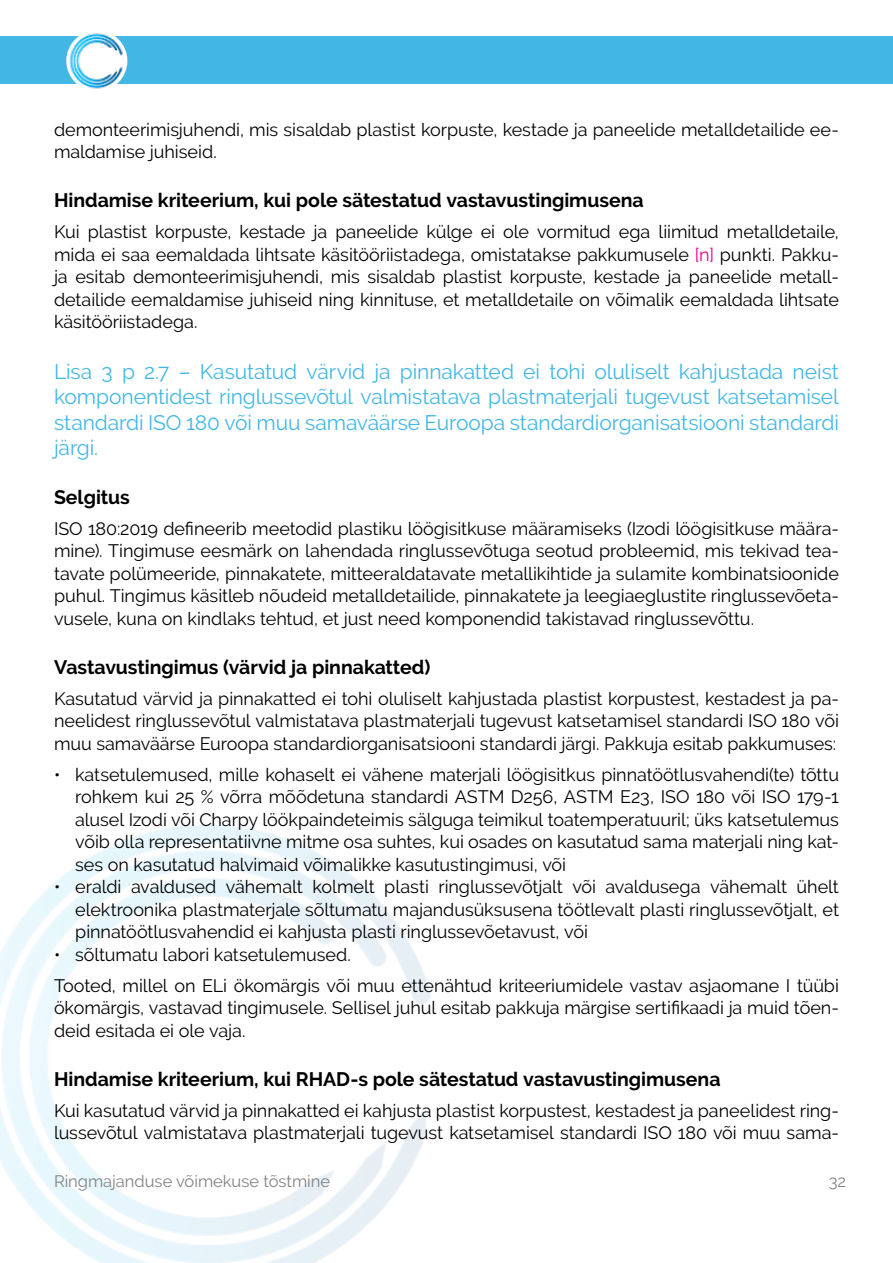
<style>
.page{position:relative;width:893px;height:1263px;background:#fff}
.page>*{position:absolute;margin:0;border:0;box-sizing:border-box;transform-origin:0 0}
.t1{font:21px/25.2px "Raleway";letter-spacing:-.005em;color:#42b7e6;text-align:justify}
.t2{font:700 19.5px "Raleway";letter-spacing:-.005em;color:#000}
.t3{font:18px/22.5px "Raleway";letter-spacing:-.005em;color:#000}
.t4{font:16.5px "Raleway";color:#808285}
.s1{color:#ec008c}
</style>
<div class="page">
<div style="left:0;top:36px;width:893px;height:48px;background:#42b7e6"></div>
<img style="left:66px;top:33px;width:62px;height:56px">
<img style="left:0;top:825px;width:431px;height:438px">
<p class="t3" style="left:54px;top:118px;width:786px">demonteerimisjuhendi, mis sisaldab plastist korpuste, kestade ja paneelide metalldetailide ee&shy;maldamise juhiseid.</p>
<p class="t2" style="left:54px;top:189px;width:591px">Hindamise kriteerium, kui pole sätestatud vastavustingimusena</p>
<p class="t3" style="left:54px;top:221px;width:787px">Kui plastist korpuste, kestade ja paneelide külge ei ole vormitud ega liimitud metalldetaile, mida ei saa eemaldada lihtsate käsitööriistadega, omistatakse pakkumusele <span class="s1">[n]</span> punkti. Pakku&shy;ja esitab demonteerimisjuhendi, mis sisaldab plastist korpuste, kestade ja paneelide metall&shy;detailide eemaldamise juhiseid ning kinnituse, et metalldetaile on võimalik eemaldada lihtsate käsitööriistadega.</p>
<p class="t1" style="left:54px;top:359px;width:786px">Lisa 3 p 2.7 – Kasutatud värvid ja pinnakatted ei tohi oluliselt kahjustada neist komponentidest ringlussevõtul valmistatava plastmaterjali tugevust katsetamisel standardi ISO 180 või muu samaväärse Euroopa standardiorganisatsiooni standardi järgi.</p>
<p class="t2" style="left:54px;top:486px;width:77px">Selgitus</p>
<p class="t3" style="left:54px;top:517px;width:786px;text-align:justify">ISO 180:2019 defineerib meetodid plastiku löögisitkuse määramiseks (Izodi löögisitkuse määra&shy;mine). Tingimuse eesmärk on lahendada ringlussevõtuga seotud probleemid, mis tekivad tea&shy;tavate polümeeride, pinnakatete, mitteeraldatavate metallikihtide ja sulamite kombinatsioonide puhul. Tingimus käsitleb nõudeid metalldetailide, pinnakatete ja leegiaeglustite ringlussevõeta&shy;vusele, kuna on kindlaks tehtud, et just need komponendid takistavad ringlussevõttu.</p>
<p class="t2" style="left:54px;top:656px;width:378px">Vastavustingimus (värvid ja pinnakatted)</p>
<p class="t3" style="left:54px;top:687px;width:786px;text-align:justify">Kasutatud värvid ja pinnakatted ei tohi oluliselt kahjustada plastist korpustest, kestadest ja pa&shy;neelidest ringlussevõtul valmistatava plastmaterjali tugevust katsetamisel standardi ISO 180 või muu samaväärse Euroopa standardiorganisatsiooni standardi järgi. Pakkuja esitab pakkumuses:</p>
<p class="t3" style="left:75px;top:763px;width:765px;text-align:justify;text-indent:-21px">• katsetulemused, mille kohaselt ei vähene materjali löögisitkus pinnatöötlusvahendi(te) tõttu rohkem kui 25 % võrra mõõdetuna standardi ASTM D256, ASTM E23, ISO 180 või ISO 179-1 alusel Izodi või Charpy löökpaindeteimis sälguga teimikul toatemperatuuril; üks katsetulemus võib olla representatiivne mitme osa suhtes, kui osades on kasutatud sama materjali ning kat&shy;ses on kasutatud halvimaid võimalikke kasutustingimusi, või</p>
<p class="t3" style="left:75px;top:875px;width:765px;text-align:justify;text-indent:-21px">• eraldi avaldused vähemalt kolmelt plasti ringlussevõtjalt või avaldusega vähemalt ühelt elektroonika plastmaterjale sõltumatu majandusüksusena töötlevalt plasti ringlussevõtjalt, et pinnatöötlusvahendid ei kahjusta plasti ringlussevõetavust, või</p>
<p class="t3" style="left:54px;top:939px;width:786px;line-height:31px">• sõltumatu labori katsetulemused.<br>Tooted, millel on ELi ökomärgis või muu ettenähtud kriteeriumidele vastav asjaomane I tüübi</p>
<p class="t3" style="left:54px;top:996px;width:786px">ökomärgis, vastavad tingimusele. Sellisel juhul esitab pakkuja märgise sertifikaadi ja muid tõen&shy;deid esitada ei ole vaja.</p>
<p class="t2" style="left:54px;top:1067px;width:668px">Hindamise kriteerium, kui RHAD-s pole sätestatud vastavustingimusena</p>
<p class="t3" style="left:54px;top:1099px;width:786px">Kui kasutatud värvid ja pinnakatted ei kahjusta plastist korpustest, kestadest ja paneelidest ring&shy;lussevõtul valmistatava plastmaterjali tugevust katsetamisel standardi ISO 180 või muu sama-</p>
<p class="t4" style="left:54px;top:1171px;width:278px">Ringmajanduse võimekuse tõstmine</p>
<p class="t4" style="left:829px;top:1171px;width:19px">32</p>
</div>
